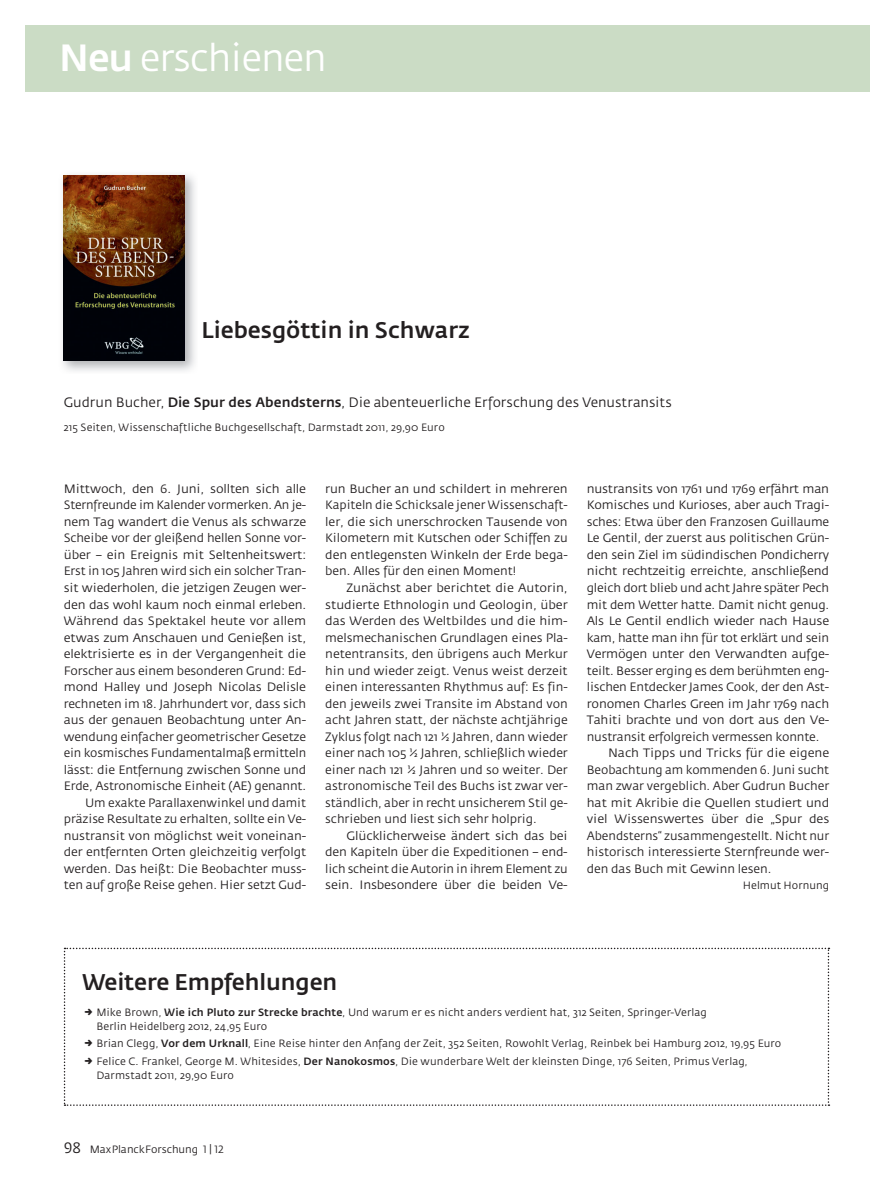
<style>
.page{position:relative;width:893px;height:1191px;background:#fff}
.page>*{position:absolute;margin:0;border:0;box-sizing:border-box;transform-origin:0 0}
.t1{font:37.5px "Fedra Sans";letter-spacing:-.03em;color:#fff}
.t2{font:500 22.5px "Fedra Sans";color:#231f20}
.t3{font:13.5px "Fedra Sans";color:#231f20}
.t4{font:12px/16.5px "Fedra Sans";letter-spacing:-.01em;color:#231f20;text-align:right;scale:1.04 1}
.t5{font:12px "Fedra Sans";letter-spacing:-.01em;color:#231f20}
.t6{font:10.5px/13.5px "Fedra Sans";letter-spacing:.01em;color:#231f20}
.s1{font-weight:500}
.s2{font-family:"Fedra Sans Book SC";font-size:15px}
.s3{font-family:"Fedra Sans Book SC"}
</style>
<div class="page">
<div style="left:26px;top:26px;width:844px;height:66px;background:#cbdcc5"></div>
<img style="left:62px;top:174px;width:133px;height:197px">
<img style="left:64px;top:176px;width:121px;height:185px">
<svg style="left:64px;top:947px;width:765px;height:159px"></svg>
<p class="t1" style="left:59px;top:43px;width:269px"><span class="s1">Neu</span> erschienen</p>
<p class="t2" style="left:202px;top:321px;width:270px">Liebesgöttin in Schwarz</p>
<p class="t3" style="left:64px;top:397px;width:610px">Gudrun Bucher, <span class="s1">Die Spur des Abendsterns</span>, Die abenteuerliche Erforschung des Venustransits</p>
<p class="t6" style="left:64px;top:421px;width:382px">215 Seiten, Wissenschaftliche Buchgesellschaft, Darmstadt 2011, 29,90 Euro</p>
<p class="t4" style="left:64px;top:481px;width:235px">Mittwoch, den 6. Juni, sollten sich alle Sternfreunde im Kalender vormerken. An je&shy;nem Tag wandert die Venus als schwarze Scheibe vor der gleißend hellen Sonne vor&shy;über – ein Ereignis mit Seltenheitswert:<br>Erst in 105 Jahren wird sich ein solcher Tran&shy;sit wiederholen, die jetzigen Zeugen wer&shy;den das wohl kaum noch einmal erleben.<br>Während das Spektakel heute vor allem etwas zum Anschauen und Genießen ist, elektrisierte es in der Vergangenheit die Forscher aus einem besonderen Grund: Ed&shy;mond Halley und Joseph Nicolas Delisle rechneten im 18. Jahrhundert vor, dass sich aus der genauen Beobachtung unter An&shy;wendung einfacher geometrischer Gesetze ein kosmisches Fundamentalmaß ermitteln lässt: die Entfernung zwischen Sonne und Erde, Astronomische Einheit (AE) genannt.<br>Um exakte Parallaxenwinkel und damit präzise Resultate zu erhalten, sollte ein Ve&shy;nustransit von möglichst weit voneinan&shy;der entfernten Orten gleichzeitig verfolgt werden. Das heißt: Die Beobachter muss&shy;ten auf große Reise gehen. Hier setzt Gud-</p>
<p class="t5" style="left:325px;top:484px;width:244px">run Bucher an und schildert in mehreren</p>
<p class="t5" style="left:325px;top:500px;width:244px">Kapiteln die Schicksale jener Wissenschaft-</p>
<p class="t5" style="left:325px;top:517px;width:244px">ler, die sich unerschrocken Tausende von</p>
<p class="t5" style="left:325px;top:533px;width:244px">Kilometern mit Kutschen oder Schiffen zu</p>
<p class="t5" style="left:325px;top:550px;width:244px">den entlegensten Winkeln der Erde bega-</p>
<p class="t5" style="left:325px;top:566px;width:192px">ben. Alles für den einen Moment!</p>
<p class="t4" style="left:347px;top:580px;width:214px">Zunächst aber berichtet die Autorin,</p>
<p class="t4" style="left:325px;top:597px;width:235px">studierte Ethnologin und Geologin, über</p>
<p class="t4" style="left:325px;top:613px;width:235px">das Werden des Weltbildes und die him-</p>
<p class="t5" style="left:325px;top:632px;width:244px">melsmechanischen Grundlagen eines Pla-</p>
<p class="t5" style="left:325px;top:649px;width:244px">netentransits, den übrigens auch Merkur</p>
<p class="t5" style="left:325px;top:665px;width:244px">hin und wieder zeigt. Venus weist derzeit</p>
<p class="t5" style="left:325px;top:682px;width:244px">einen interessanten Rhythmus auf: Es fin-</p>
<p class="t5" style="left:325px;top:698px;width:244px">den jeweils zwei Transite im Abstand von</p>
<p class="t5" style="left:325px;top:715px;width:244px">acht Jahren statt, der nächste achtjährige</p>
<p class="t5" style="left:325px;top:731px;width:244px">Zyklus folgt nach 121 ½ Jahren, dann wieder</p>
<p class="t5" style="left:325px;top:748px;width:244px">einer nach 105 ½ Jahren, schließlich wieder</p>
<p class="t5" style="left:325px;top:764px;width:244px">einer nach 121 ½ Jahren und so weiter. Der</p>
<p class="t5" style="left:325px;top:781px;width:244px">astronomische Teil des Buchs ist zwar ver-</p>
<p class="t5" style="left:325px;top:797px;width:244px">ständlich, aber in recht unsicherem Stil ge-</p>
<p class="t5" style="left:325px;top:814px;width:213px">schrieben und liest sich sehr holprig.</p>
<p class="t4" style="left:347px;top:828px;width:214px">Glücklicherweise ändert sich das bei</p>
<p class="t5" style="left:325px;top:847px;width:244px">den Kapiteln über die Expeditionen – end-</p>
<p class="t5" style="left:325px;top:863px;width:244px">lich scheint die Autorin in ihrem Element zu</p>
<p class="t4" style="left:325px;top:877px;width:235px">sein. Insbesondere über die beiden Ve-</p>
<p class="t4" style="left:587px;top:481px;width:235px">nustransits von 1761 und 1769 erfährt man</p>
<p class="t5" style="left:587px;top:500px;width:244px">Komisches und Kurioses, aber auch Tragi-</p>
<p class="t5" style="left:587px;top:517px;width:244px">sches: Etwa über den Franzosen Guillaume</p>
<p class="t5" style="left:587px;top:533px;width:244px">Le Gentil, der zuerst aus politischen Grün-</p>
<p class="t5" style="left:587px;top:550px;width:244px">den sein Ziel im südindischen Pondicherry</p>
<p class="t4" style="left:587px;top:564px;width:235px">nicht rechtzeitig erreichte, anschließend</p>
<p class="t5" style="left:587px;top:583px;width:244px">gleich dort blieb und acht Jahre später Pech</p>
<p class="t5" style="left:587px;top:599px;width:244px">mit dem Wetter hatte. Damit nicht genug.</p>
<p class="t4" style="left:587px;top:613px;width:235px">Als Le Gentil endlich wieder nach Hause</p>
<p class="t5" style="left:587px;top:632px;width:244px">kam, hatte man ihn für tot erklärt und sein</p>
<p class="t4" style="left:587px;top:646px;width:235px">Vermögen unter den Verwandten aufge-</p>
<p class="t5" style="left:587px;top:665px;width:244px">teilt. Besser erging es dem berühmten eng-</p>
<p class="t5" style="left:587px;top:682px;width:244px">lischen Entdecker James Cook, der den Ast-</p>
<p class="t4" style="left:587px;top:696px;width:235px">ronomen Charles Green im Jahr 1769 nach</p>
<p class="t4" style="left:587px;top:712px;width:235px">Tahiti brachte und von dort aus den Ve-</p>
<p class="t5" style="left:587px;top:731px;width:234px">nustransit erfolgreich vermessen konnte.</p>
<p class="t4" style="left:608px;top:745px;width:214px">Nach Tipps und Tricks für die eigene</p>
<p class="t5" style="left:587px;top:764px;width:244px">Beobachtung am kommenden 6. Juni sucht</p>
<p class="t5" style="left:587px;top:781px;width:244px">man zwar vergeblich. Aber Gudrun Bucher</p>
<p class="t4" style="left:587px;top:795px;width:235px">hat mit Akribie die Quellen studiert und</p>
<p class="t4" style="left:587px;top:811px;width:235px">viel Wissenswertes über die „Spur des</p>
<p class="t5" style="left:587px;top:830px;width:244px">Abendsterns“ zusammengestellt. Nicht nur</p>
<p class="t5" style="left:587px;top:847px;width:244px">historisch interessierte Sternfreunde wer-</p>
<p class="t5" style="left:587px;top:863px;width:186px">den das Buch mit Gewinn lesen.</p>
<p class="t6" style="left:743px;top:879px;width:88px">Helmut Hornung</p>
<p class="t2" style="left:82px;top:973px;width:257px">Weitere Empfehlungen</p>
<p class="t6" style="left:96px;top:1006px;width:612px">Mike Brown, <span class="s1">Wie ich Pluto zur Strecke brachte</span>, Und warum er es nicht anders verdient hat, 312 Seiten, Springer-Verlag<br>Berlin Heidelberg 2012, 24,95 Euro</p>
<p class="t6" style="left:96px;top:1035px;width:686px;line-height:17.7px">Brian Clegg, <span class="s1">Vor dem Urknall</span>, Eine Reise hinter den Anfang der Zeit, 352 Seiten, Rowohlt Verlag, Reinbek bei Hamburg 2012, 19,95 Euro<br>Felice C. Frankel, George M. Whitesides, <span class="s1">Der Nanokosmos</span>, Die wunderbare Welt der kleinsten Dinge, 176 Seiten, Primus Verlag,</p>
<p class="t6" style="left:96px;top:1069px;width:139px">Darmstadt 2011, 29,90 Euro</p>
<p class="t6" style="left:64px;top:1143px;width:161px"><span class="s2">98</span> MaxPlanckForschung <span class="s3">1 | 12</span></p>
</div>
